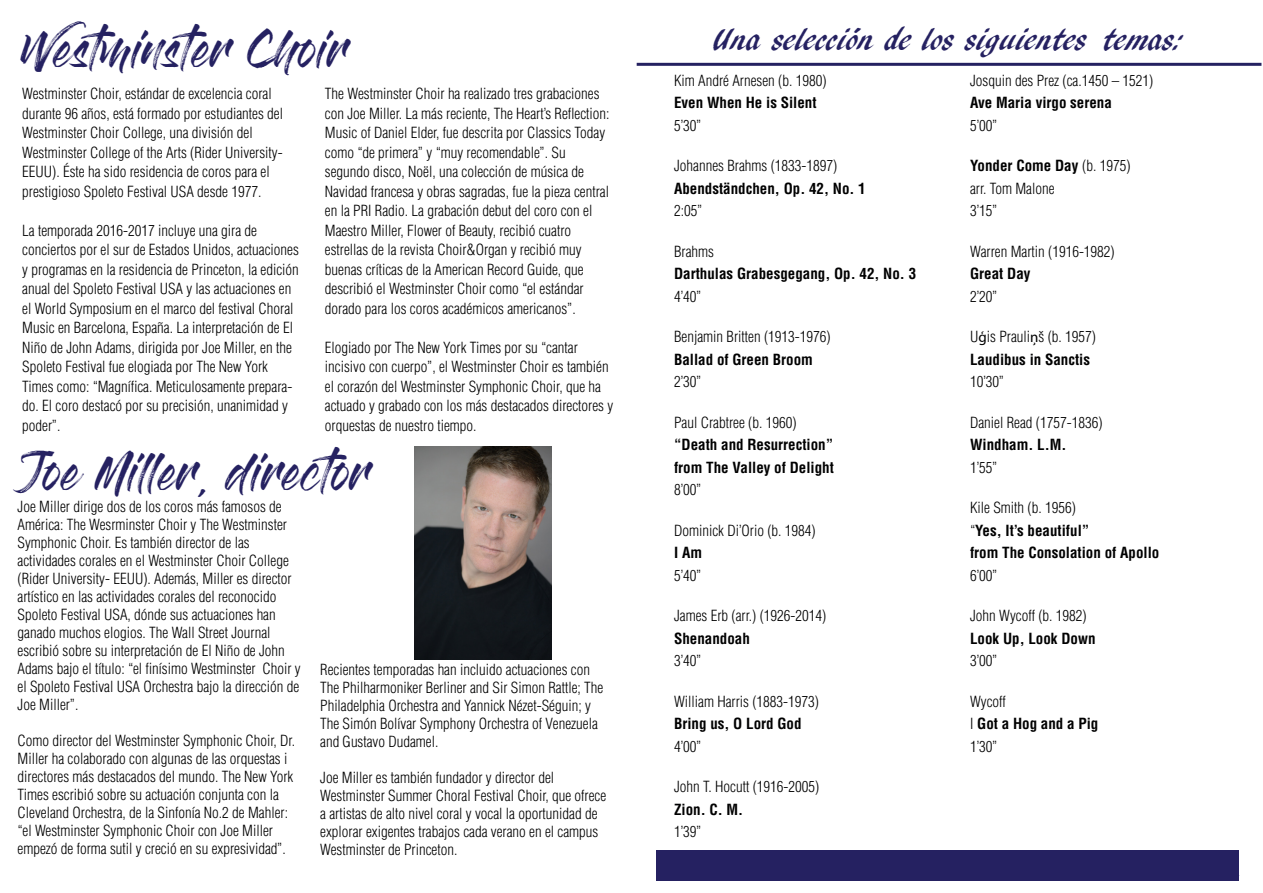
<style>
.page{position:relative;width:1263px;height:893px;background:#fff}
.page>*{position:absolute;margin:0;border:0;box-sizing:border-box;transform-origin:0 0}
.t1{font:37.5px "Gloss And Bloom";color:#252161}
.t2{font:31.5px "ARBLANCA";color:#252161}
.t3{font:300 condensed 15px/19.5px "Helvetica LT Std";color:#000001}
.t4{font:700 condensed 15px/22.5px "Helvetica LT Std";color:#000001}
.s1{font-weight:700}
.s2{font-family:"Myriad Pro";font-weight:400;font-stretch:normal}
.s3{font-weight:300}
</style>
<div class="page">
<hr style="left:637px;top:63px;width:624px;height:3px;background:#252161">
<img style="left:415px;top:446px;width:136px;height:214px">
<div style="left:656px;top:850px;width:583px;height:30px;background:#252161"></div>
<h1 class="t1" style="left:22px;top:32px;width:326px">Westminster Choir</h1>
<p class="t3" style="left:22px;top:84px;width:262px">Westminster Choir, estándar de excelencia coral durante 96 años, está formado por estudiantes del Westminster Choir College, una división del Westminster College of the Arts (Rider University-EEUU). Éste ha sido residencia de coros para el prestigioso Spoleto Festival USA desde 1977.</p>
<p class="t3" style="left:22px;top:220px;width:278px">La temporada 2016-2017 incluye una gira de conciertos por el sur de Estados Unidos, actuaciones y programas en la residencia de Princeton, la edición anual del Spoleto Festival USA y las actuaciones en el World Symposium en el marco del festival Choral Music en Barcelona, España. La interpretación de El Niño de John Adams, dirigida por Joe Miller, en the Spoleto Festival fue elogiada por The New York Times como: “Magnífica. Meticulosamente prepara&shy;do. El coro destacó por su precisión, unanimidad y poder”.</p>
<p class="t3" style="left:325px;top:84px;width:286px">The Westminster Choir ha realizado tres grabaciones con Joe Miller. La más reciente, The Heart’s Reflection:<br>Music of Daniel Elder, fue descrita por Classics Today como “de primera” y “muy recomendable”. Su segundo disco, Noël, una colección de música de Navidad francesa y obras sagradas, fue la pieza central en la PRI Radio. La grabación debut del coro con el Maestro Miller, Flower of Beauty, recibió cuatro estrellas de la revista Choir&amp;Organ y recibió muy buenas críticas de la American Record Guide, que describió el Westminster Choir como “el estándar dorado para los coros académicos americanos”.</p>
<p class="t3" style="left:325px;top:337px;width:290px">Elogiado por The New York Times por su “cantar incisivo con cuerpo”, el Westminster Choir es también el corazón del Westminster Symphonic Choir, que ha actuado y grabado con los más destacados directores y orquestas de nuestro tiempo.</p>
<h1 class="t1" style="left:22px;top:455px;width:349px">Joe Miller, director</h1>
<p class="t3" style="left:18px;top:498px;width:285px;line-height:18px">Joe Miller dirige dos de los coros más famosos de América: The Wesrminster Choir y The Westminster Symphonic Choir. Es también director de las actividades corales en el Westminster Choir College (Rider University- EEUU). Además, Miller es director artístico en las actividades corales del reconocido Spoleto Festival USA, dónde sus actuaciones han ganado muchos elogios. The Wall Street Journal escribió sobre su interpretación de El Niño de John Adams bajo el título: “el finísimo Westminster Choir y el Spoleto Festival USA Orchestra bajo la dirección de Joe Miller”.</p>
<p class="t3" style="left:18px;top:732px;width:279px;line-height:18px">Como director del Westminster Symphonic Choir, Dr.<br>Miller ha colaborado con algunas de las orquestas i directores más destacados del mundo. The New York Times escribió sobre su actuación conjunta con la Cleveland Orchestra, de la Sinfonía No.2 de Mahler: “el Westminster Symphonic Choir con Joe Miller empezó de forma sutil y creció en su expresividad”.</p>
<p class="t3" style="left:320px;top:660px;width:285px;line-height:18px">Recientes temporadas han incluido actuaciones con The Philharmoniker Berliner and Sir Simon Rattle; The Philadelphia Orchestra and Yannick Nézet-Séguin; y The Simón Bolívar Symphony Orchestra of Venezuela and Gustavo Dudamel.</p>
<p class="t3" style="left:320px;top:768px;width:288px;line-height:18px">Joe Miller es también fundador y director del Westminster Summer Choral Festival Choir, que ofrece a artistas de alto nivel coral y vocal la oportunidad de explorar exigentes trabajos cada verano en el campus Westminster de Princeton.</p>
<h2 class="t2" style="left:713px;top:23px;width:471px">Una selección de los siguientes temas:</h2>
<p class="t3" style="left:674px;top:70px;width:154px">Kim André Arnesen (b. 1980)</p>
<p class="t4" style="left:674px;top:91px;width:144px">Even When He is Silent</p>
<p class="t3" style="left:674px;top:115px;width:29px">5’30”</p>
<p class="t3" style="left:674px;top:156px;width:165px">Johannes Brahms (1833-1897)</p>
<p class="t4" style="left:674px;top:177px;width:193px">Abendständchen, Op. 42, No. 1</p>
<p class="t3" style="left:674px;top:201px;width:30px">2:05”</p>
<p class="t3" style="left:674px;top:241px;width:42px">Brahms</p>
<p class="t4" style="left:674px;top:262px;width:244px">Darthulas Grabesgegang, Op. 42, No. 3</p>
<p class="t3" style="left:674px;top:286px;width:29px">4’40”</p>
<p class="t3" style="left:674px;top:327px;width:158px">Benjamin Britten (1913-1976)</p>
<p class="t4" style="left:674px;top:348px;width:140px">Ballad of Green Broom</p>
<p class="t3" style="left:674px;top:372px;width:29px">2’30”</p>
<p class="t3" style="left:674px;top:412px;width:124px">Paul Crabtree (b. 1960)</p>
<p class="t4" style="left:674px;top:433px;width:161px">“Death and Resurrection” from The Valley of Delight</p>
<p class="t3" style="left:674px;top:480px;width:29px">8’00”</p>
<p class="t3" style="left:674px;top:520px;width:143px">Dominick Di’Orio (b. 1984)</p>
<p class="t4" style="left:674px;top:541px;width:29px">I Am</p>
<p class="t3" style="left:674px;top:565px;width:29px">5’40”</p>
<p class="t3" style="left:674px;top:606px;width:154px">James Erb (arr.) (1926-2014)</p>
<p class="t4" style="left:674px;top:627px;width:77px">Shenandoah</p>
<p class="t3" style="left:674px;top:651px;width:29px">3’40”</p>
<p class="t3" style="left:674px;top:691px;width:146px">William Harris (1883-1973)</p>
<p class="t4" style="left:674px;top:712px;width:129px">Bring us, O Lord God</p>
<p class="t3" style="left:674px;top:736px;width:29px">4’00”</p>
<p class="t3" style="left:674px;top:777px;width:147px">John T. Hocutt (1916-2005)</p>
<p class="t4" style="left:674px;top:798px;width:71px">Zion. C. M.</p>
<p class="t3" style="left:674px;top:822px;width:29px">1’39”</p>
<p class="t3" style="left:970px;top:70px;width:185px">Josquin des Prez (ca.1450 – 1521)</p>
<p class="t4" style="left:970px;top:91px;width:143px">Ave Maria virgo serena</p>
<p class="t3" style="left:970px;top:115px;width:29px">5’00”</p>
<p class="t3" style="left:970px;top:154px;width:162px;line-height:22.5px"><span class="s1">Yonder Come Day</span> (b. 1975) arr. Tom Malone<br>3’15”</p>
<p class="t3" style="left:970px;top:241px;width:146px">Warren Martin (1916-1982)</p>
<p class="t4" style="left:970px;top:262px;width:62px">Great Day</p>
<p class="t3" style="left:970px;top:286px;width:29px">2’20”</p>
<p class="t3" style="left:970px;top:325px;width:127px;line-height:22.5px">U<span class="s2">ģ</span>is Prauli<span class="s2">ņ</span>š (b. 1957)<br><span class="s1">Laudibus in Sanctis</span></p>
<p class="t3" style="left:970px;top:372px;width:36px">10’30”</p>
<p class="t3" style="left:970px;top:412px;width:134px">Daniel Read (1757-1836)</p>
<p class="t4" style="left:970px;top:433px;width:98px">Windham. L.M.</p>
<p class="t3" style="left:970px;top:457px;width:29px">1’55”</p>
<p class="t4" style="left:970px;top:496px;width:191px"><span class="s3">Kile Smith (b. 1956)<br>“</span>Yes, It’s beautiful”<br>from The Consolation of Apollo</p>
<p class="t3" style="left:970px;top:565px;width:29px">6’00”</p>
<p class="t3" style="left:970px;top:606px;width:118px">John Wycoff (b. 1982)</p>
<p class="t4" style="left:970px;top:627px;width:127px">Look Up, Look Down</p>
<p class="t3" style="left:970px;top:651px;width:29px">3’00”</p>
<p class="t4" style="left:970px;top:690px;width:130px"><span class="s3">Wycoff<br>I</span> Got a Hog and a Pig<br><span class="s3">1’30”</span></p>
</div>
